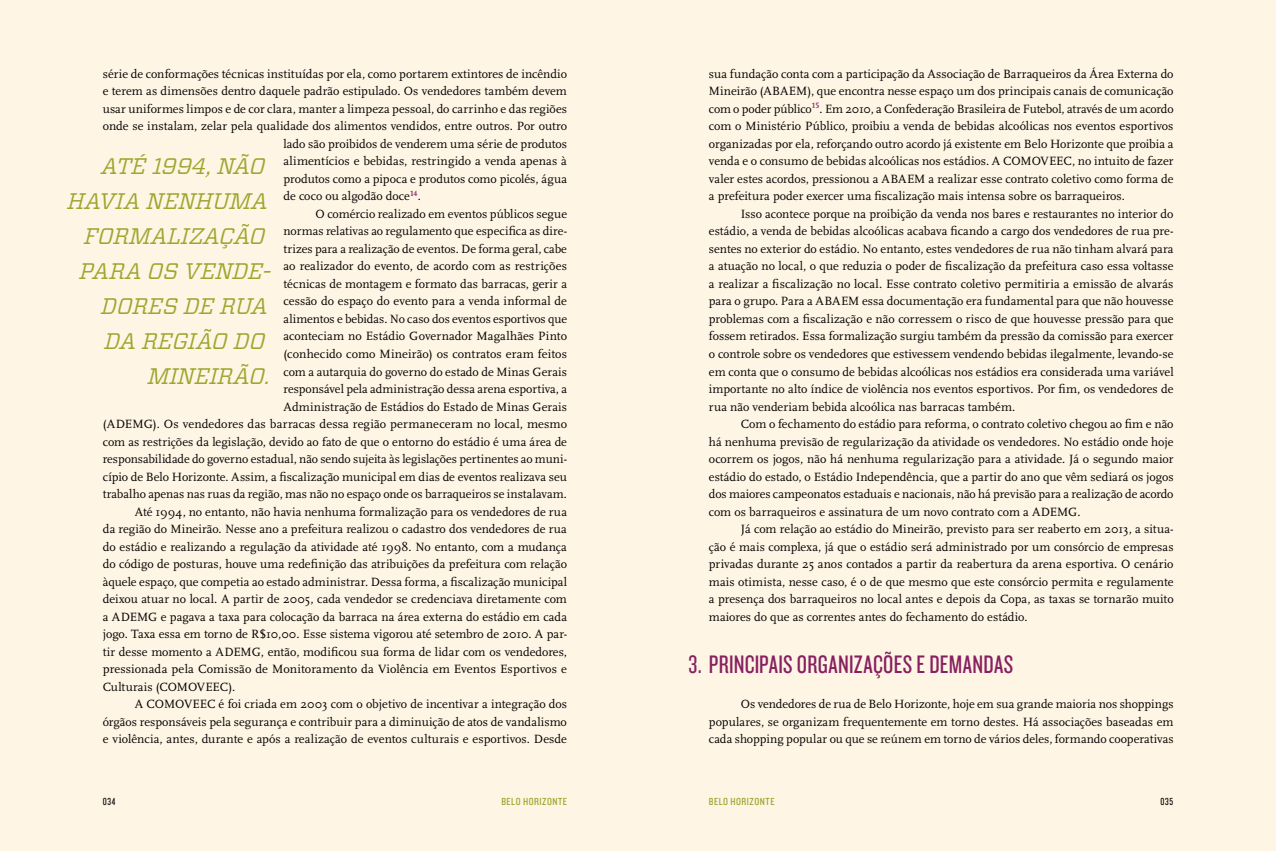
<style>
.page{position:relative;width:1276px;height:851px;background:#fff}
.page>*{position:absolute;margin:0;border:0;box-sizing:border-box;transform-origin:0 0}
.t1{font:26.25px "Knockout HTF28 Junior Featherwt";letter-spacing:.01em;color:#87226c}
.t2{font:italic 22.5px/35px "Vitesse";letter-spacing:-.015em;color:#9ead35;text-align:right}
.t3{font:12.5px/17.5px "Scala";color:#000;text-align:justify}
.t4{font:10.62px "Knockout HTF29 Junior Liteweight";letter-spacing:.045em;color:#9ead35}
.t5{font:10.62px "Knockout HTF28 Junior Featherwt";letter-spacing:.07em;color:#000}
</style>
<div class="page">
<div style="left:0;top:0;width:1276px;height:850px;background:#fff5e4"></div>
<p class="t3" style="left:103px;top:65px;width:466px">série de conformações técnicas instituídas por ela, como portarem extintores de incêndio</p>
<p class="t3" style="left:103px;top:83px;width:466px">e terem as dimensões dentro daquele padrão estipulado. Os vendedores também devem</p>
<p class="t3" style="left:103px;top:100px;width:466px">usar uniformes limpos e de cor clara, manter a limpeza pessoal, do carrinho e das regiões</p>
<p class="t3" style="left:103px;top:118px;width:466px">onde se instalam, zelar pela qualidade dos alimentos vendidos, entre outros. Por outro</p>
<p class="t3" style="left:283px;top:135px;width:285px">lado são proibidos de venderem uma série de produtos</p>
<p class="t3" style="left:283px;top:153px;width:285px">alimentícios e bebidas, restringido a venda apenas à</p>
<p class="t3" style="left:283px;top:170px;width:285px">produtos como a pipoca e produtos como picolés, água</p>
<p class="t3" style="left:283px;top:188px;width:139px">de coco ou algodão doce<sup>14</sup>.</p>
<p class="t3" style="left:315px;top:205px;width:253px">O comércio realizado em eventos públicos segue</p>
<p class="t3" style="left:283px;top:223px;width:285px">normas relativas ao regulamento que especifica as dire-</p>
<p class="t3" style="left:283px;top:240px;width:285px">trizes para a realização de eventos. De forma geral, cabe</p>
<p class="t3" style="left:283px;top:258px;width:285px">ao realizador do evento, de acordo com as restrições</p>
<p class="t3" style="left:283px;top:275px;width:285px">técnicas de montagem e formato das barracas, gerir a</p>
<p class="t3" style="left:283px;top:293px;width:285px">cessão do espaço do evento para a venda informal de</p>
<p class="t3" style="left:283px;top:310px;width:285px">alimentos e bebidas. No caso dos eventos esportivos que</p>
<p class="t3" style="left:283px;top:328px;width:285px">aconteciam no Estádio Governador Magalhães Pinto</p>
<p class="t3" style="left:283px;top:345px;width:285px">(conhecido como Mineirão) os contratos eram feitos</p>
<p class="t3" style="left:283px;top:363px;width:285px">com a autarquia do governo do estado de Minas Gerais</p>
<p class="t3" style="left:283px;top:380px;width:285px">responsável pela administração dessa arena esportiva, a</p>
<p class="t3" style="left:283px;top:398px;width:285px">Administração de Estádios do Estado de Minas Gerais</p>
<p class="t3" style="left:103px;top:415px;width:466px">(ADEMG). Os vendedores das barracas dessa região permaneceram no local, mesmo</p>
<p class="t3" style="left:103px;top:433px;width:466px">com as restrições da legislação, devido ao fato de que o entorno do estádio é uma área de</p>
<p class="t3" style="left:103px;top:450px;width:466px">responsabilidade do governo estadual, não sendo sujeita às legislações pertinentes ao muni-</p>
<p class="t3" style="left:103px;top:468px;width:466px">cípio de Belo Horizonte. Assim, a fiscalização municipal em dias de eventos realizava seu</p>
<p class="t3" style="left:103px;top:485px;width:466px">trabalho apenas nas ruas da região, mas não no espaço onde os barraqueiros se instalavam.</p>
<p class="t3" style="left:135px;top:503px;width:434px">Até 1994, no entanto, não havia nenhuma formalização para os vendedores de rua</p>
<p class="t3" style="left:103px;top:520px;width:466px">da região do Mineirão. Nesse ano a prefeitura realizou o cadastro dos vendedores de rua</p>
<p class="t3" style="left:103px;top:538px;width:466px">do estádio e realizando a regulação da atividade até 1998. No entanto, com a mudança</p>
<p class="t3" style="left:103px;top:555px;width:466px">do código de posturas, houve uma redefinição das atribuições da prefeitura com relação</p>
<p class="t3" style="left:103px;top:573px;width:466px">àquele espaço, que competia ao estado administrar. Dessa forma, a fiscalização municipal</p>
<p class="t3" style="left:103px;top:590px;width:466px">deixou atuar no local. A partir de 2005, cada vendedor se credenciava diretamente com</p>
<p class="t3" style="left:103px;top:608px;width:466px">a ADEMG e pagava a taxa para colocação da barraca na área externa do estádio em cada</p>
<p class="t3" style="left:103px;top:625px;width:466px">jogo. Taxa essa em torno de R$10,00. Esse sistema vigorou até setembro de 2010. A par-</p>
<p class="t3" style="left:103px;top:643px;width:466px">tir desse momento a ADEMG, então, modificou sua forma de lidar com os vendedores,</p>
<p class="t3" style="left:103px;top:660px;width:466px">pressionada pela Comissão de Monitoramento da Violência em Eventos Esportivos e</p>
<p class="t3" style="left:103px;top:678px;width:134px">Culturais (COMOVEEC).</p>
<p class="t3" style="left:135px;top:695px;width:434px">A COMOVEEC é foi criada em 2003 com o objetivo de incentivar a integração dos</p>
<p class="t3" style="left:103px;top:713px;width:466px">órgãos responsáveis pela segurança e contribuir para a diminuição de atos de vandalismo</p>
<p class="t3" style="left:103px;top:730px;width:466px">e violência, antes, durante e após a realização de eventos culturais e esportivos. Desde</p>
<h2 class="t2" style="left:67px;top:148px;width:206px">ATÉ 1994, NÃO<br>HAVIA NENHUMA<br>FORMALIZAÇÃO<br>PA RA OS VENDE-<br>DORES DE RUA<br>DA REGIÃO DO<br>MINEIRÃO.</h2>
<p class="t3" style="left:709px;top:65px;width:466px">sua fundação conta com a participação da Associação de Barraqueiros da Área Externa do Mineirão (ABAEM), que encontra nesse espaço um dos principais canais de comunicação com o poder público<sup>15</sup>. Em 2010, a Confederação Brasileira de Futebol, através de um acordo com o Ministério Público, proibiu a venda de bebidas alcoólicas nos eventos esportivos organizadas por ela, reforçando outro acordo já existente em Belo Horizonte que proibia a venda e o consumo de bebidas alcoólicas nos estádios. A COMOVEEC, no intuito de fazer valer estes acordos, pressionou a ABAEM a realizar esse contrato coletivo como forma de a prefeitura poder exercer uma fiscalização mais intensa sobre os barraqueiros.</p>
<p class="t3" style="left:709px;top:205px;width:466px;text-indent:32px">Isso acontece porque na proibição da venda nos bares e restaurantes no interior do estádio, a venda de bebidas alcoólicas acabava ficando a cargo dos vendedores de rua pre&shy;sentes no exterior do estádio. No entanto, estes vendedores de rua não tinham alvará para a atuação no local, o que reduzia o poder de fiscalização da prefeitura caso essa voltasse a realizar a fiscalização no local. Esse contrato coletivo permitiria a emissão de alvarás para o grupo. Para a ABAEM essa documentação era fundamental para que não houvesse problemas com a fiscalização e não corressem o risco de que houvesse pressão para que fossem retirados. Essa formalização surgiu também da pressão da comissão para exercer o controle sobre os vendedores que estivessem vendendo bebidas ilegalmente, levando-se em conta que o consumo de bebidas alcoólicas nos estádios era considerada uma variável importante no alto índice de violência nos eventos esportivos. Por fim, os vendedores de rua não venderiam bebida alcoólica nas barracas também.</p>
<p class="t3" style="left:709px;top:415px;width:466px;text-indent:32px">Com o fechamento do estádio para reforma, o contrato coletivo chegou ao fim e não há nenhuma previsão de regularização da atividade os vendedores. No estádio onde hoje ocorrem os jogos, não há nenhuma regularização para a atividade. Já o segundo maior estádio do estado, o Estádio Independência, que a partir do ano que vêm sediará os jogos dos maiores campeonatos estaduais e nacionais, não há previsão para a realização de acordo com os barraqueiros e assinatura de um novo contrato com a ADEMG.</p>
<p class="t3" style="left:709px;top:520px;width:466px;text-indent:32px">Já com relação ao estádio do Mineirão, previsto para ser reaberto em 2013, a situa&shy;ção é mais complexa, já que o estádio será administrado por um consórcio de empresas privadas durante 25 anos contados a partir da reabertura da arena esportiva. O cenário mais otimista, nesse caso, é o de que mesmo que este consórcio permita e regulamente a presença dos barraqueiros no local antes e depois da Copa, as taxas se tornarão muito maiores do que as correntes antes do fechamento do estádio.</p>
<h1 class="t1" style="left:688px;top:651px;width:326px">3. PRINCIPAIS ORGANIZAÇÕES E DEMANDAS</h1>
<p class="t3" style="left:709px;top:695px;width:466px;text-indent:32px">Os vendedores de rua de Belo Horizonte, hoje em sua grande maioria nos shoppings populares, se organizam frequentemente em torno destes. Há associações baseadas em cada shopping popular ou que se reúnem em torno de vários deles, formando cooperativas</p>
<p class="t4" style="left:501px;top:795px;width:66px">BELO HORIZONTE</p>
<p class="t4" style="left:709px;top:795px;width:66px">BELO HORIZONTE</p>
<p class="t5" style="left:103px;top:795px;width:14px">034</p>
<p class="t5" style="left:1160px;top:795px;width:14px">035</p>
</div>
